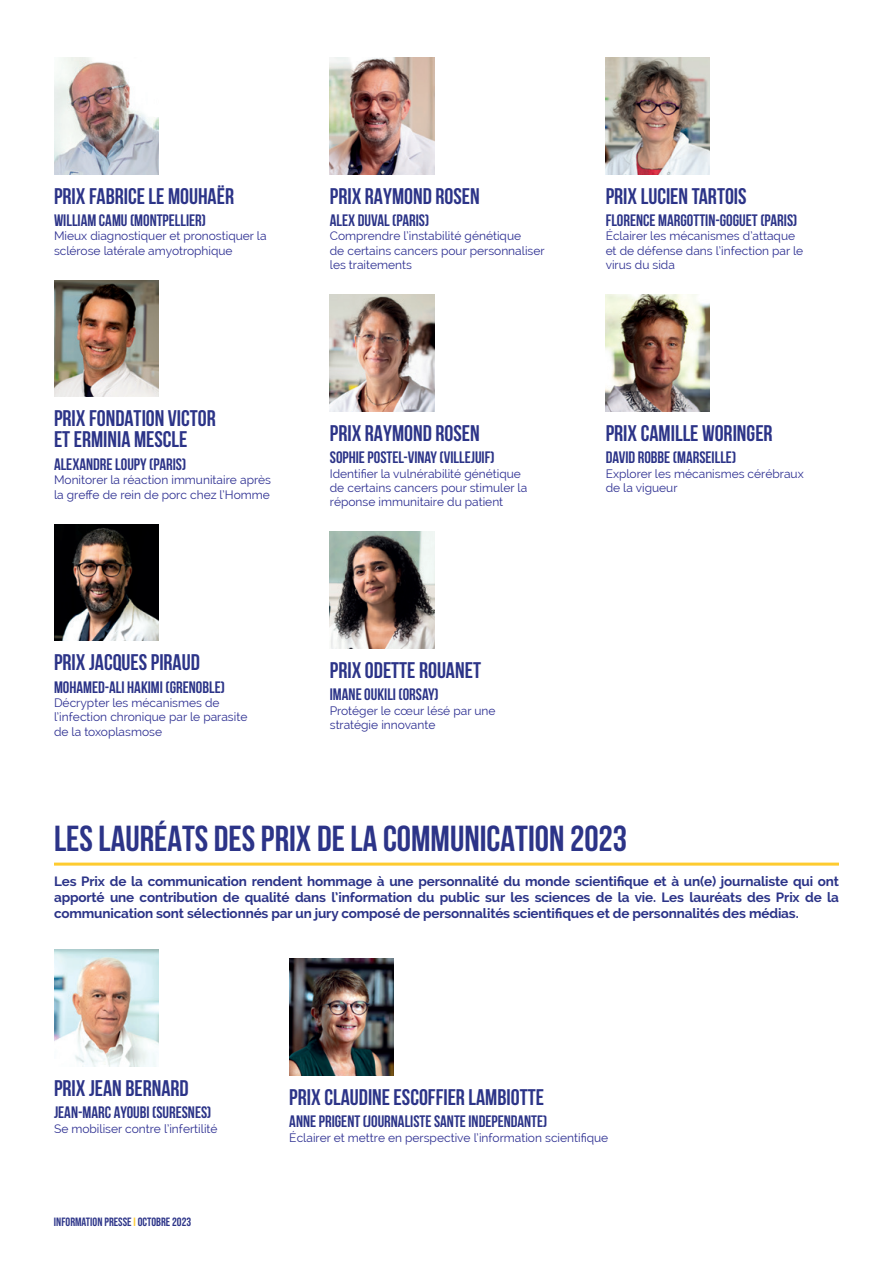
<style>
.page{position:relative;width:893px;height:1263px;background:#fff}
.page>*{position:absolute;margin:0;border:0;box-sizing:border-box;transform-origin:0 0}
.t1{font:700 36px "Bebas Neue";color:#2c3488}
.t2{font:700 22.5px/21px "Bebas Neue";color:#2c3488}
.t3{font:700 16.5px "Bebas Neue";color:#2c3488}
.t4{font:700 13.5px/16.2px "Raleway";letter-spacing:-.01em;color:#2c3488;text-align:justify}
.t5{font:12px/14.4px "Raleway";color:#2e3092}
.t6{font:12px "Bebas Neue";color:#2c3488}
.s1{color:#fecb2f}
</style>
<div class="page">
<img style="left:54px;top:57px;width:104px;height:117px">
<img style="left:54px;top:280px;width:104px;height:117px">
<img style="left:54px;top:524px;width:104px;height:117px">
<img style="left:330px;top:57px;width:104px;height:117px">
<img style="left:330px;top:295px;width:104px;height:116px">
<img style="left:330px;top:532px;width:104px;height:117px">
<img style="left:606px;top:57px;width:104px;height:117px">
<img style="left:606px;top:295px;width:104px;height:116px">
<hr style="left:54px;top:863px;width:785px;height:3px;background:#fecb2f">
<img style="left:289px;top:959px;width:105px;height:116px">
<img style="left:54px;top:950px;width:104px;height:116px">
<h2 class="t2" style="left:54px;top:185px;width:182px">PRIX FABRICE LE MOUHAËR</h2>
<h3 class="t3" style="left:54px;top:211px;width:154px">WILLIAM CAMU (MONTPELLIER)</h3>
<p class="t5" style="left:54px;top:229px;width:214px">Mieux diagnostiquer et pronostiquer la sclérose latérale amyotrophique</p>
<h2 class="t2" style="left:54px;top:408px;width:163px">PRIX FONDATION VICTOR<br>ET ERMINIA MESCLE</h2>
<h3 class="t3" style="left:54px;top:455px;width:134px">ALEXANDRE LOUPY (PARIS)</h3>
<p class="t5" style="left:54px;top:473px;width:219px">Monitorer la réaction immunitaire après la greffe de rein de porc chez l’Homme</p>
<h2 class="t2" style="left:54px;top:652px;width:147px">PRIX JACQUES PIRAUD</h2>
<h3 class="t3" style="left:54px;top:678px;width:172px">MOHAMED-ALI HAKIMI (GRENOBLE)</h3>
<p class="t5" style="left:54px;top:695px;width:195px">Décrypter les mécanismes de l’infection chronique par le parasite de la toxoplasmose</p>
<h2 class="t2" style="left:330px;top:185px;width:151px">PRIX RAYMOND ROSEN</h2>
<h3 class="t3" style="left:330px;top:211px;width:101px">ALEX DUVAL (PARIS)</h3>
<p class="t5" style="left:330px;top:229px;width:216px">Comprendre l’instabilité génétique<br>de certains cancers pour personnaliser les traitements</p>
<h2 class="t2" style="left:330px;top:422px;width:151px">PRIX RAYMOND ROSEN</h2>
<h3 class="t3" style="left:330px;top:448px;width:166px">SOPHIE POSTEL-VINAY (VILLEJUIF)</h3>
<p class="t5" style="left:330px;top:466px;width:199px">Identifier la vulnérabilité génétique de certains cancers pour stimuler la réponse immunitaire du patient</p>
<h2 class="t2" style="left:330px;top:660px;width:153px">PRIX ODETTE ROUANET</h2>
<h3 class="t3" style="left:330px;top:686px;width:110px">IMANE OUKILI (ORSAY)</h3>
<p class="t5" style="left:330px;top:703px;width:167px">Protéger le cœur lésé par une stratégie innovante</p>
<h2 class="t2" style="left:606px;top:185px;width:142px">PRIX LUCIEN TARTOIS</h2>
<h3 class="t3" style="left:606px;top:211px;width:193px">FLORENCE MARGOTTIN-GOGUET (PARIS)</h3>
<p class="t5" style="left:606px;top:229px;width:199px">Éclairer les mécanismes d’attaque et de défense dans l’infection par le virus du sida</p>
<h2 class="t2" style="left:606px;top:422px;width:168px">PRIX CAMILLE WORINGER</h2>
<h3 class="t3" style="left:606px;top:448px;width:132px">DAVID ROBBE (MARSEILLE)</h3>
<p class="t5" style="left:606px;top:466px;width:200px">Explorer les mécanismes cérébraux de la vigueur</p>
<h1 class="t1" style="left:54px;top:818px;width:575px">LES LAURÉATS DES PRIX DE LA COMMUNICATION 2023</h1>
<p class="t4" style="left:54px;top:873px;width:786px">Les Prix de la communication rendent hommage à une personnalité du monde scientifique et à un(e) journaliste qui ont apporté une contribution de qualité dans l’information du public sur les sciences de la vie. Les lauréats des Prix de la communication sont sélectionnés par un jury composé de personnalités scientifiques et de personnalités des médias.</p>
<h2 class="t2" style="left:54px;top:1077px;width:136px">PRIX JEAN BERNARD</h2>
<h3 class="t3" style="left:54px;top:1103px;width:159px">JEAN-MARC AYOUBI (SURESNES)</h3>
<p class="t5" style="left:54px;top:1121px;width:165px">Se mobiliser contre l’infertilité</p>
<p class="t6" style="left:54px;top:1215px;width:139px">INFORMATION PRESSE <span class="s1">I</span> OCTOBRE 2023</p>
<h2 class="t2" style="left:289px;top:1086px;width:256px">PRIX CLAUDINE ESCOFFIER LAMBIOTTE</h2>
<h3 class="t3" style="left:289px;top:1112px;width:260px">ANNE PRIGENT (JOURNALISTE SANTE INDEPENDANTE)</h3>
<p class="t5" style="left:289px;top:1130px;width:320px">Éclairer et mettre en perspective l’information scientifique</p>
</div>
